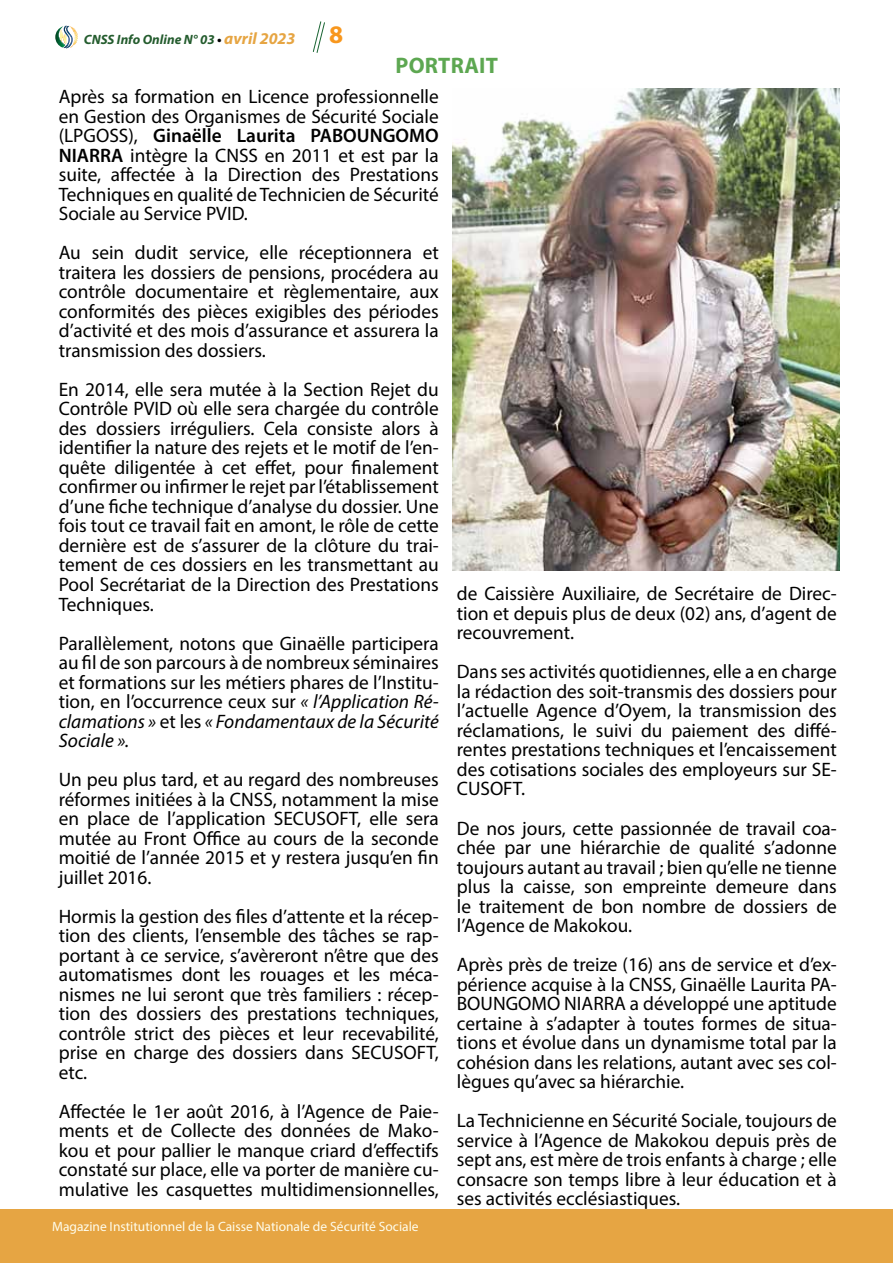
<style>
.page{position:relative;width:893px;height:1263px;background:#fff}
.page>*{position:absolute;margin:0;border:0;box-sizing:border-box;transform-origin:0 0}
.t1{font:700 25.35px "Myriad Pro";color:#f8971d}
.t2{font:700 22.5px "Myriad Pro";letter-spacing:.01em;color:#5da751}
.t3{font:19.5px/19.5px "Myriad Pro";color:#000;text-align:justify}
.t4{font:13.5px "Myriad Pro";color:#fffdec}
.t5{font:italic 700 13.5px "Myriad Pro";color:#245c2e}
.s1{color:#000}
.s2{font-size:16.5px;color:#e6a543}
.s3{font-weight:600}
.s4{font-style:italic}
</style>
<div class="page">
<div style="left:0;top:1209px;width:893px;height:54px;background:#e6a543"></div>
<svg style="left:55px;top:26px;width:23px;height:22px"></svg>
<svg style="left:312px;top:21px;width:13px;height:32px"></svg>
<img style="left:452px;top:89px;width:387px;height:482px">
<p class="t5" style="left:84px;top:31px;width:213px">CNSS Info Online N° 03 <span class="s1">•</span> <span class="s2">avril 2023</span></p>
<p class="t1" style="left:329px;top:18px;width:16px">8</p>
<p class="t2" style="left:395px;top:50px;width:104px">PORTRAIT</p>
<p class="t3" style="left:59px;top:87px;width:382px">Après sa formation en Licence professionnelle en Gestion des Organismes de Sécurité Sociale (LPGOSS), <span class="s3">Ginaëlle Laurita PABOUNGOMO NIARRA</span> intègre la CNSS en 2011 et est par la suite, affectée à la Direction des Prestations Techniques en qualité de Technicien de Sécurité Sociale au Service PVID.</p>
<p class="t3" style="left:59px;top:243px;width:382px">Au sein dudit service, elle réceptionnera et traitera les dossiers de pensions, procédera au contrôle documentaire et règlementaire, aux conformités des pièces exigibles des périodes d’activité et des mois d’assurance et assurera la transmission des dossiers.</p>
<p class="t3" style="left:59px;top:379px;width:382px">En 2014, elle sera mutée à la Section Rejet du Contrôle PVID où elle sera chargée du contrôle des dossiers irréguliers. Cela consiste alors à identifier la nature des rejets et le motif de l’en&shy;quête diligentée à cet effet, pour finalement confirmer ou infirmer le rejet par l’établissement d’une fiche technique d’analyse du dossier. Une fois tout ce travail fait en amont, le rôle de cette dernière est de s’assurer de la clôture du trai&shy;tement de ces dossiers en les transmettant au Pool Secrétariat de la Direction des Prestations Techniques.</p>
<p class="t3" style="left:59px;top:633px;width:382px">Parallèlement, notons que Ginaëlle participera au fil de son parcours à de nombreux séminaires et formations sur les métiers phares de l’Institu&shy;tion, en l’occurrence ceux sur <span class="s4">« l’Application Ré&shy;clamations »</span> et les <span class="s4">« Fondamentaux de la Sécurité Sociale ».</span></p>
<p class="t3" style="left:59px;top:769px;width:382px">Un peu plus tard, et au regard des nombreuses réformes initiées à la CNSS, notamment la mise en place de l’application SECUSOFT, elle sera mutée au Front Office au cours de la seconde moitié de l’année 2015 et y restera jusqu’en fin juillet 2016.</p>
<p class="t3" style="left:59px;top:906px;width:382px">Hormis la gestion des files d’attente et la récep&shy;tion des clients, l’ensemble des tâches se rap&shy;portant à ce service, s’avèreront n’être que des automatismes dont les rouages et les méca&shy;nismes ne lui seront que très familiers : récep&shy;tion des dossiers des prestations techniques, contrôle strict des pièces et leur recevabilité, prise en charge des dossiers dans SECUSOFT, etc.</p>
<p class="t3" style="left:59px;top:1101px;width:382px">Affectée le 1er août 2016, à l’Agence de Paie&shy;ments et de Collecte des données de Mako&shy;kou et pour pallier le manque criard d’effectifs constaté sur place, elle va porter de manière cu&shy;mulative les casquettes multidimensionnelles,</p>
<p class="t4" style="left:52px;top:1218px;width:368px">Magazine Institutionnel de la Caisse Nationale de Sécurité Sociale</p>
<p class="t3" style="left:457px;top:584px;width:382px">de Caissière Auxiliaire, de Secrétaire de Direc&shy;tion et depuis plus de deux (02) ans, d’agent de recouvrement.</p>
<p class="t3" style="left:457px;top:662px;width:382px">Dans ses activités quotidiennes, elle a en charge la rédaction des soit-transmis des dossiers pour l’actuelle Agence d’Oyem, la transmission des réclamations, le suivi du paiement des diffé&shy;rentes prestations techniques et l’encaissement des cotisations sociales des employeurs sur SE-CUSOFT.</p>
<p class="t3" style="left:457px;top:818px;width:382px">De nos jours, cette passionnée de travail coa&shy;chée par une hiérarchie de qualité s’adonne toujours autant au travail ; bien qu’elle ne tienne plus la caisse, son empreinte demeure dans le traitement de bon nombre de dossiers de l’Agence de Makokou.</p>
<p class="t3" style="left:457px;top:954px;width:382px">Après près de treize (16) ans de service et d’ex&shy;périence acquise à la CNSS, Ginaëlle Laurita PA-BOUNGOMO NIARRA a développé une aptitude certaine à s’adapter à toutes formes de situa&shy;tions et évolue dans un dynamisme total par la cohésion dans les relations, autant avec ses col&shy;lègues qu’avec sa hiérarchie.</p>
<p class="t3" style="left:457px;top:1110px;width:382px">La Technicienne en Sécurité Sociale, toujours de service à l’Agence de Makokou depuis près de sept ans, est mère de trois enfants à charge ; elle consacre son temps libre à leur éducation et à ses activités ecclésiastiques.</p>
</div>
